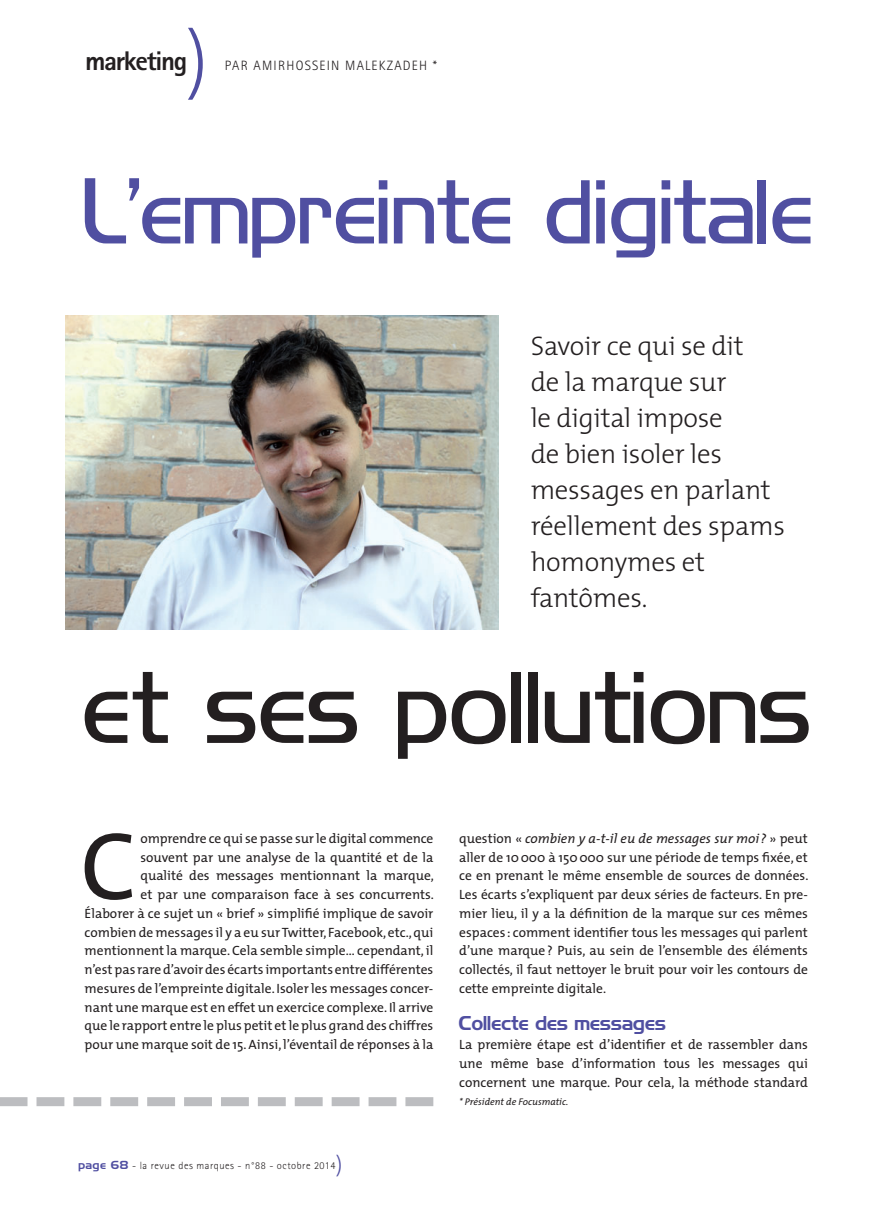
<style>
.page{position:relative;width:893px;height:1212px;background:#fff}
.page>*{position:absolute;margin:0;border:0;box-sizing:border-box;transform-origin:0 0}
.lettrine_texte_coura{font:96.9px "The Mix";color:#231f20}
.t1{font:94.05px "Hancock Park Light Laser";color:#231f20}
.t2{font:83.85px "Hancock Park Light Laser";color:#504fa1}
.t3{font:300 75px "The Mix";color:#504fa1}
.t4{font:300 27px/36px "The Mix";letter-spacing:-.01em;color:#231f20}
.t5{font:800 27px "Rotis Sans Serif";letter-spacing:-.05em;color:#231f20}
.INTER{font:18px "Hancock Park Laser";color:#504fa1}
.lettrine_texte_coura-2{font:13.5px/18.8px "The Mix";color:#231f20;text-align:justify}
.texte_courant{font:13.5px/18.8px "The Mix";color:#231f20;text-align:justify}
.t6{font:300 13.5px "Rotis Sans Serif";letter-spacing:.09em;color:#231f20}
.t7{font:300 10.5px "Rotis Sans Serif";letter-spacing:.05em;color:#231f20}
.texte_courant-2{font:italic 9.75px "The Mix";color:#231f20}
.s1{font-family:"Hancock Park Laser";font-weight:400;color:#504fa1}
.s2{font-family:"The Mix";font-size:22.5px;color:#504fa1}
.s3{font-style:italic}
</style>
<div class="page">
<svg style="left:0;top:1097px;width:433px;height:9px"></svg>
<img style="left:65px;top:316px;width:434px;height:313px">
<p class="t3" style="left:186px;top:-2px;width:24px">)</p>
<p class="t5" style="left:85px;top:44px;width:104px">marketing</p>
<p class="t6" style="left:225px;top:58px;width:214px">PAR AMIRHOSSEIN MALEKZADEH *</p>
<p class="t2" style="left:85px;top:173px;width:732px">L’empreinte digitale</p>
<p class="t4" style="left:531px;top:327px;width:256px">Savoir ce qui se dit<br>de la marque sur<br>le digital impose<br>de bien isoler les messages en parlant réellement des spams homonymes et fantômes.</p>
<p class="t1" style="left:85px;top:663px;width:731px">et ses pollutions</p>
<p class="lettrine_texte_coura-2" style="left:85px;top:828px;width:351px;text-align:right">omprendre ce qui se passe sur le digital commence<br>souvent par une analyse de la quantité et de la<br>qualité des messages mentionnant la marque,<br>et par une comparaison face à ses concurrents.<br>Élaborer à ce sujet un « brief » simplifié implique de savoir combien de messages il y a eu surTwitter,Facebook,etc.,qui mentionnent la marque.Cela semble simple… cependant,il n’est pas rared’avoirdes écarts importants entredifférentes mesures de l’empreinte digitale. Isoler les messages concer&shy;nant une marque est en effet un exercice complexe.Il arrive que le rapport entre le plus petit et le plus grand des chiffres pour une marque soit de 15.Ainsi,l’éventail de réponses à la</p>
<p class="lettrine_texte_coura" style="left:80px;top:786px;width:58px">C</p>
<p class="t7" style="left:79px;top:1159px;width:266px"><span class="s1">page 68</span> - la revue des marques - n°88 - octobre 2014<span class="s2">)</span></p>
<p class="lettrine_texte_coura-2" style="left:459px;top:828px;width:351px">-question « <span class="s3">combien y a-t-il eu de messages sur moi ?</span> » peut aller de 10000 à 150000 sur une période de temps fixée, et ce en prenant le même ensemble de sources de données.</p>
<p class="texte_courant" style="left:459px;top:885px;width:350px">Les écarts s’expliquent par deux séries de facteurs. En pre&shy;mier lieu, il y a la définition de la marque sur ces mêmes espaces : comment identifier tous les messages qui parlent d’une marque? Puis, au sein de l’ensemble des éléments collectés, il faut nettoyer le bruit pour voir les contours de cette empreinte digitale.</p>
<p class="INTER" style="left:459px;top:1014px;width:209px">Collecte des messages</p>
<p class="texte_courant" style="left:459px;top:1035px;width:350px">La première étape est d’identifier et de rassembler dans une même base d’information tous les messages qui concernent une marque. Pour cela, la méthode standard</p>
<p class="texte_courant-2" style="left:459px;top:1094px;width:111px">* Président de Focusmatic.</p>
</div>
